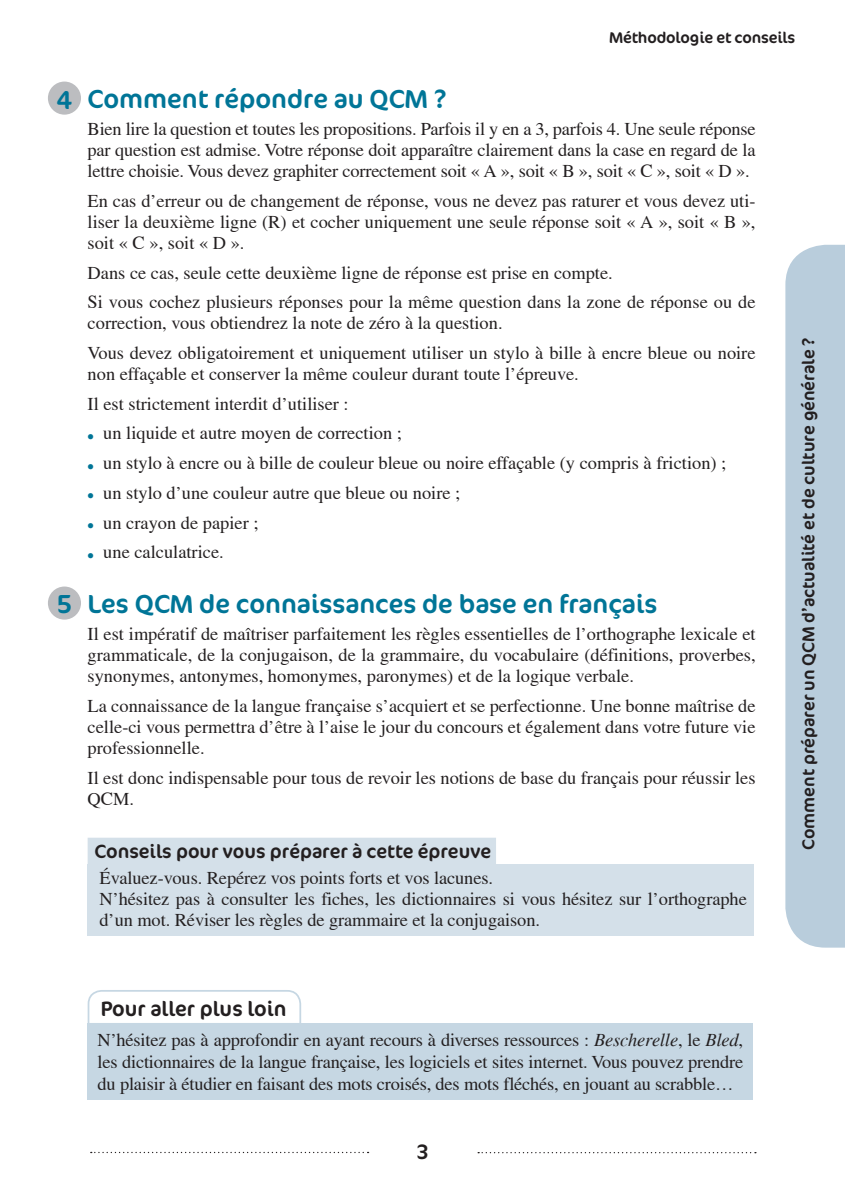
<style>
.page{position:relative;width:845px;height:1191px;background:#fff}
.page>*{position:absolute;margin:0;border:0;box-sizing:border-box;transform-origin:0 0}
.t1{font:26.25px "Cocon OT";color:#007597}
.t2{font:21px "Cocon OT";color:#231f20}
.t3{font:19.25px "Cocon OT";color:#231f20}
.t4{font:18.38px/21px "Times";color:#231f20;text-align:justify}
.t5{font:17.5px "Cocon OT";color:#231f20}
.t6{font:15.75px "Cocon OT";letter-spacing:-.01em;color:#231f20}
.s1{font-weight:700;color:#007597}
.s2{font-style:italic}
</style>
<div class="page">
<div style="left:785px;top:245px;width:59px;height:702px;background:#b9cddc"></div>
<svg style="left:478px;top:1152px;width:277px;height:1px"></svg>
<svg style="left:91px;top:1151px;width:277px;height:2px"></svg>
<div style="left:88px;top:837px;width:407px;height:30px;background:#d4e0e9"></div>
<div style="left:88px;top:864px;width:665px;height:72px;background:#d4e0e9"></div>
<div style="left:88px;top:1023px;width:664px;height:77px;background:#c6d7e3"></div>
<svg style="left:87px;top:990px;width:215px;height:35px"></svg>
<div style="left:48px;top:82px;width:33px;height:33px;background:#bcbdc0;border-radius:50%"></div>
<div style="left:48px;top:586px;width:33px;height:33px;background:#bcbdc0;border-radius:50%"></div>
<p class="t6" style="left:608px;top:29px;width:188px">Méthodologie et conseils</p>
<h1 class="t1" style="left:57px;top:84px;width:17px">4</h1>
<h1 class="t1" style="left:57px;top:589px;width:17px">5</h1>
<h1 class="t1" style="left:88px;top:84px;width:360px">Comment répondre au QCM ?</h1>
<p class="t4" style="left:88px;top:118px;width:669px">Bien lire la question et toutes les propositions. Parfois il y en a 3, parfois 4. Une seule réponse par question est admise. Votre réponse doit apparaître clairement dans la case en regard de la lettre choisie. Vous devez graphiter correctement soit « A », soit « B », soit « C », soit « D ».</p>
<p class="t4" style="left:88px;top:190px;width:669px">En cas d’erreur ou de changement de réponse, vous ne devez pas raturer et vous devez uti&shy;liser la deuxième ligne (R) et cocher uniquement une seule réponse soit « A », soit « B », soit « C », soit « D ».</p>
<p class="t4" style="left:88px;top:257px;width:669px;line-height:29.8px">Dans ce cas, seule cette deuxième ligne de réponse est prise en compte.<br>Si vous cochez plusieurs réponses pour la même question dans la zone de réponse ou de</p>
<p class="t4" style="left:88px;top:308px;width:669px;line-height:29.8px">correction, vous obtiendrez la note de zéro à la question.<br>Vous devez obligatoirement et uniquement utiliser un stylo à bille à encre bleue ou noire</p>
<p class="t4" style="left:88px;top:359px;width:492px;line-height:29.8px">non effaçable et conserver la même couleur durant toute l’épreuve.<br>Il est strictement interdit d’utiliser :</p>
<p class="t4" style="left:88px;top:423px;width:315px"><span class="s1">•</span> un liquide et autre moyen de correction ;</p>
<p class="t4" style="left:88px;top:452px;width:640px"><span class="s1">•</span> un stylo à encre ou à bille de couleur bleue ou noire effaçable (y compris à friction) ;</p>
<p class="t4" style="left:88px;top:482px;width:374px"><span class="s1">•</span> un stylo d’une couleur autre que bleue ou noire ;</p>
<p class="t4" style="left:88px;top:512px;width:172px"><span class="s1">•</span> un crayon de papier ;</p>
<p class="t4" style="left:88px;top:541px;width:138px"><span class="s1">•</span> une calculatrice.</p>
<h1 class="t1" style="left:88px;top:588px;width:571px">Les QCM de connaissances de base en français</h1>
<p class="t4" style="left:88px;top:623px;width:669px">Il est impératif de maîtriser parfaitement les règles essentielles de l’orthographe lexicale et grammaticale, de la conjugaison, de la grammaire, du vocabulaire (définitions, proverbes, synonymes, antonymes, homonymes, paronymes) et de la logique verbale.</p>
<p class="t4" style="left:88px;top:695px;width:669px">La connaissance de la langue française s’acquiert et se perfectionne. Une bonne maîtrise de celle-ci vous permettra d’être à l’aise le jour du concours et également dans votre future vie professionnelle.</p>
<p class="t4" style="left:88px;top:767px;width:669px">Il est donc indispensable pour tous de revoir les notions de base du français pour réussir les<br>QCM.</p>
<p class="t3" style="left:94px;top:839px;width:398px">Conseils pour vous préparer à cette épreuve</p>
<p class="t4" style="left:99px;top:867px;width:648px;text-align:left">Évaluez-vous. Repérez vos points forts et vos lacunes.<br>N’hésitez pas à consulter les fiches, les dictionnaires si vous hésitez sur l’orthographe d’un mot. Réviser les règles de grammaire et la conjugaison.</p>
<p class="t5" style="left:797px;top:849px;width:514px;rotate:-90deg">Comment préparer un QCM d’actualité et de culture générale ?</p>
<p class="t2" style="left:101px;top:996px;width:187px">Pour aller plus loin</p>
<p class="t4" style="left:97px;top:1028px;width:646px;line-height:22.1px">N’hésitez pas à approfondir en ayant recours à diverses ressources : <span class="s2">Bescherelle</span>, le <span class="s2">Bled</span>, les dictionnaires de la langue française, les logiciels et sites internet. Vous pouvez prendre du plaisir à étudier en faisant des mots croisés, des mots fléchés, en jouant au scrabble…</p>
<p class="t2" style="left:416px;top:1139px;width:14px">3</p>
</div>
